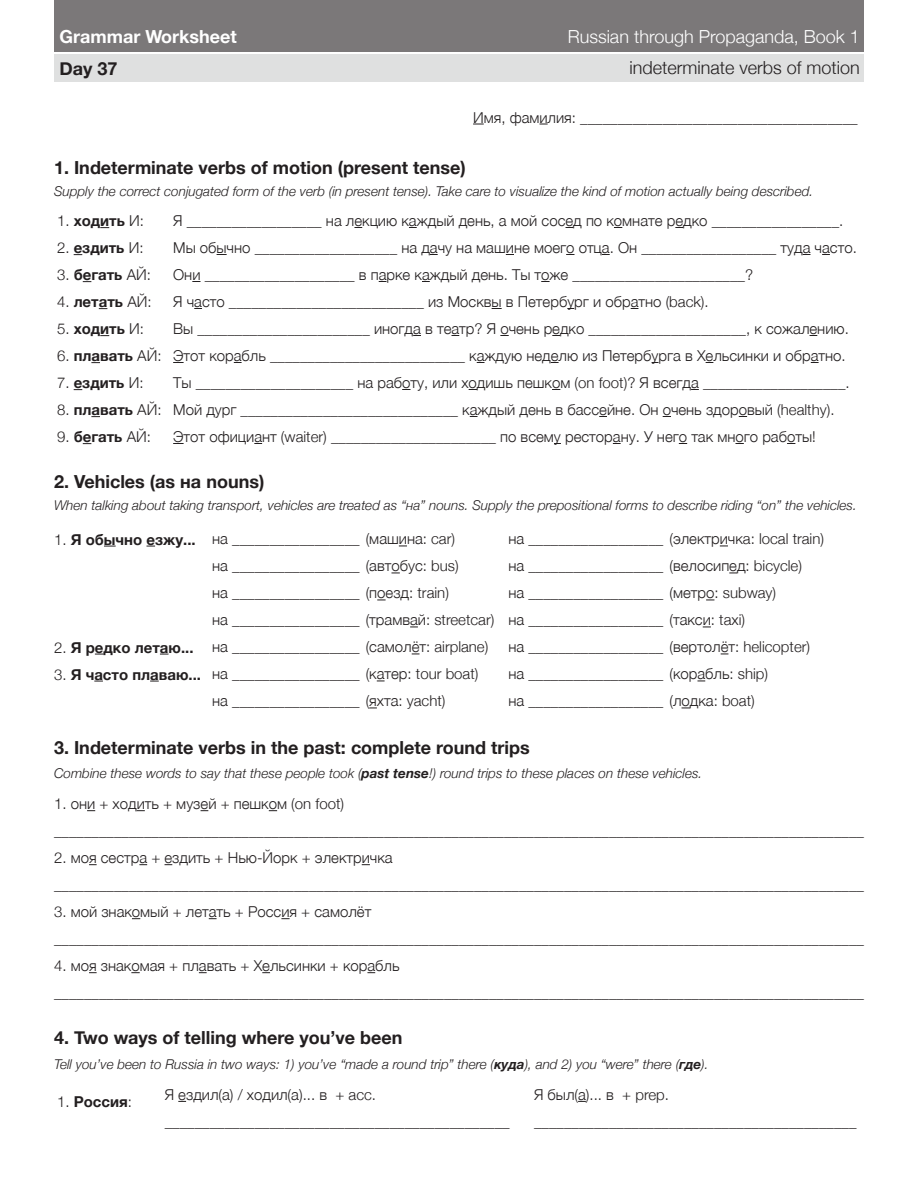
<style>
.page{position:relative;width:918px;height:1188px;background:#fff}
.page>*{position:absolute;margin:0;border:0;box-sizing:border-box;transform-origin:0 0}
.t1{font:700 18px "Helvetica Neue";color:#231f20}
.t2{font:300 18px "Helvetica Neue";color:#fff}
.t3{font:300 18px "Helvetica Neue";color:#231f20}
.t4{font:700 18px "Helvetica Neue";color:#fff}
.t5{font:300 15px "Helvetica Neue";color:#231f20}
.t6{font:700 15px "Helvetica Neue";color:#231f20}
.t7{font:italic 300 13.5px "Helvetica Neue";color:#231f20}
.s1{font-weight:300}
.s2{font-weight:700}
</style>
<div class="page">
<div style="left:54px;top:0;width:810px;height:52px;background:#7b7879"></div>
<div style="left:54px;top:54px;width:810px;height:27px;background:#dfe0e0"></div>
<svg style="left:104px;top:546px;width:12px;height:1px"></svg>
<p class="t4" style="left:59px;top:23px;width:179px">Grammar Worksheet</p>
<p class="t2" style="left:568px;top:22px;width:294px">Russian through Propaganda, Book 1</p>
<p class="t1" style="left:59px;top:54px;width:60px">Day 37</p>
<p class="t3" style="left:629px;top:53px;width:232px">indeterminate verbs of motion</p>
<p class="t5" style="left:473px;top:105px;width:386px">Имя, фамилия: _____________________________________</p>
<p class="t1" style="left:54px;top:153px;width:413px">1. Indeterminate verbs of motion (present tense)</p>
<p class="t7" style="left:54px;top:180px;width:761px">Supply the correct conjugated form of the verb (in present tense). Take care to visualize the kind of motion actually being described.</p>
<p class="t6" style="left:57px;top:209px;width:88px"><span class="s1">1.</span> ходить <span class="s1">И:</span></p>
<p class="t6" style="left:57px;top:236px;width:88px"><span class="s1">2.</span> ездить <span class="s1">И:</span></p>
<p class="t6" style="left:57px;top:263px;width:95px"><span class="s1">3.</span> бегать <span class="s1">АЙ:</span></p>
<p class="t6" style="left:57px;top:290px;width:96px"><span class="s1">4.</span> летать <span class="s1">АЙ:</span></p>
<p class="t6" style="left:57px;top:317px;width:88px"><span class="s1">5.</span> ходить <span class="s1">И:</span></p>
<p class="t6" style="left:57px;top:344px;width:106px"><span class="s1">6.</span> плавать <span class="s1">АЙ:</span></p>
<p class="t6" style="left:57px;top:371px;width:88px"><span class="s1">7.</span> ездить <span class="s1">И:</span></p>
<p class="t6" style="left:57px;top:398px;width:106px"><span class="s1">8.</span> плавать <span class="s1">АЙ:</span></p>
<p class="t6" style="left:57px;top:425px;width:95px"><span class="s1">9.</span> бегать <span class="s1">АЙ:</span></p>
<p class="t5" style="left:173px;top:209px;width:672px">Я __________________ на лекцию каждый день, а мой сосед по комнате редко _________________.</p>
<p class="t5" style="left:173px;top:236px;width:685px">Мы обычно ___________________ на дачу на машине моего отца. Он __________________ туда часто.</p>
<p class="t5" style="left:173px;top:263px;width:581px">Они ____________________ в парке каждый день. Ты тоже _______________________?</p>
<p class="t5" style="left:173px;top:290px;width:537px">Я часто __________________________ из Москвы в Петербург и обратно (back).</p>
<p class="t5" style="left:173px;top:317px;width:677px">Вы _______________________ иногда в театр? Я очень редко _____________________, к сожалению.</p>
<p class="t5" style="left:173px;top:344px;width:674px">Этот корабль __________________________ каждую неделю из Петербурга в Хельсинки и обратно.</p>
<p class="t5" style="left:173px;top:371px;width:678px">Ты _____________________ на работу, или ходишь пешком (on foot)? Я всегда ___________________.</p>
<p class="t5" style="left:173px;top:398px;width:663px">Мой дург _____________________________ каждый день в бассейне. Он очень здоровый (healthy).</p>
<p class="t5" style="left:173px;top:425px;width:644px">Этот официант (waiter) ______________________ по всему ресторану. У него так много работы!</p>
<p class="t1" style="left:54px;top:467px;width:212px">2. Vehicles (as на nouns)</p>
<p class="t7" style="left:54px;top:495px;width:804px">When talking about taking transport, vehicles are treated as “на” nouns. Supply the prepositional forms to describe riding “on” the vehicles.</p>
<p class="t6" style="left:54px;top:527px;width:143px"><span class="s1">1.</span> Я обычно езжу...</p>
<p class="t6" style="left:54px;top:635px;width:141px"><span class="s1">2.</span> Я редко летаю...</p>
<p class="t6" style="left:54px;top:662px;width:149px"><span class="s1">3.</span> Я часто плаваю...</p>
<p class="t5" style="left:212px;top:527px;width:244px">на _________________ (машина: car)</p>
<p class="t5" style="left:212px;top:554px;width:248px">на _________________ (автобус: bus)</p>
<p class="t5" style="left:212px;top:581px;width:238px">на _________________ (поезд: train)</p>
<p class="t5" style="left:212px;top:608px;width:284px">на _________________ (трамвай: streetcar)</p>
<p class="t5" style="left:212px;top:635px;width:278px">на _________________ (самолёт: airplane)</p>
<p class="t5" style="left:212px;top:662px;width:268px">на _________________ (катер: tour boat)</p>
<p class="t5" style="left:212px;top:689px;width:235px">на _________________ (яхта: yacht)</p>
<p class="t5" style="left:508px;top:527px;width:317px">на __________________ (электричкa: local train)</p>
<p class="t5" style="left:508px;top:554px;width:295px">на __________________ (велосипед: bicycle)</p>
<p class="t5" style="left:508px;top:581px;width:269px">на __________________ (метро: subway)</p>
<p class="t5" style="left:508px;top:608px;width:238px">на __________________ (такси: taxi)</p>
<p class="t5" style="left:508px;top:635px;width:303px">на __________________ (вертолёт: helicopter)</p>
<p class="t5" style="left:508px;top:662px;width:261px">на __________________ (корабль: ship)</p>
<p class="t5" style="left:508px;top:689px;width:248px">на __________________ (лодка: boat)</p>
<p class="t1" style="left:54px;top:733px;width:477px">3. Indeterminate verbs in the past: complete round trips</p>
<p class="t7" style="left:54px;top:763px;width:650px">Combine these words to say that these people took (<span class="s2">past tense</span>!) round trips to these places on these vehicles.</p>
<p class="t5" style="left:54px;top:792px;width:292px">1. они + ходить + музей + пешком (on foot)</p>
<p class="t5" style="left:54px;top:819px;width:811px">____________________________________________________________________________________________________________</p>
<p class="t5" style="left:54px;top:846px;width:340px">2. моя сестра + ездить + Нью-Йорк + электричка</p>
<p class="t5" style="left:54px;top:873px;width:811px">____________________________________________________________________________________________________________</p>
<p class="t5" style="left:54px;top:900px;width:319px">3. мой знакомый + летать + Россия + самолёт</p>
<p class="t5" style="left:54px;top:927px;width:811px">____________________________________________________________________________________________________________</p>
<p class="t5" style="left:54px;top:954px;width:347px">4. моя знакомая + плавать + Хельсинки + корабль</p>
<p class="t5" style="left:54px;top:981px;width:811px">____________________________________________________________________________________________________________</p>
<p class="t1" style="left:54px;top:1024px;width:350px">4. Two ways of telling where you’ve been</p>
<p class="t7" style="left:54px;top:1053px;width:656px">Tell you’ve been to Russia in two ways: 1) you’ve “made a round trip” there (<span class="s2">куда</span>), and 2) you “were” there (<span class="s2">где</span>).</p>
<p class="t6" style="left:57px;top:1089px;width:76px"><span class="s1">1.</span> Россия<span class="s1">:</span></p>
<p class="t5" style="left:165px;top:1082px;width:213px">Я ездил(а) / ходил(а)... в + acc.</p>
<p class="t5" style="left:165px;top:1109px;width:346px">______________________________________________</p>
<p class="t5" style="left:534px;top:1082px;width:137px">Я был(а)... в + prep.</p>
<p class="t5" style="left:534px;top:1109px;width:324px">___________________________________________</p>
</div>
